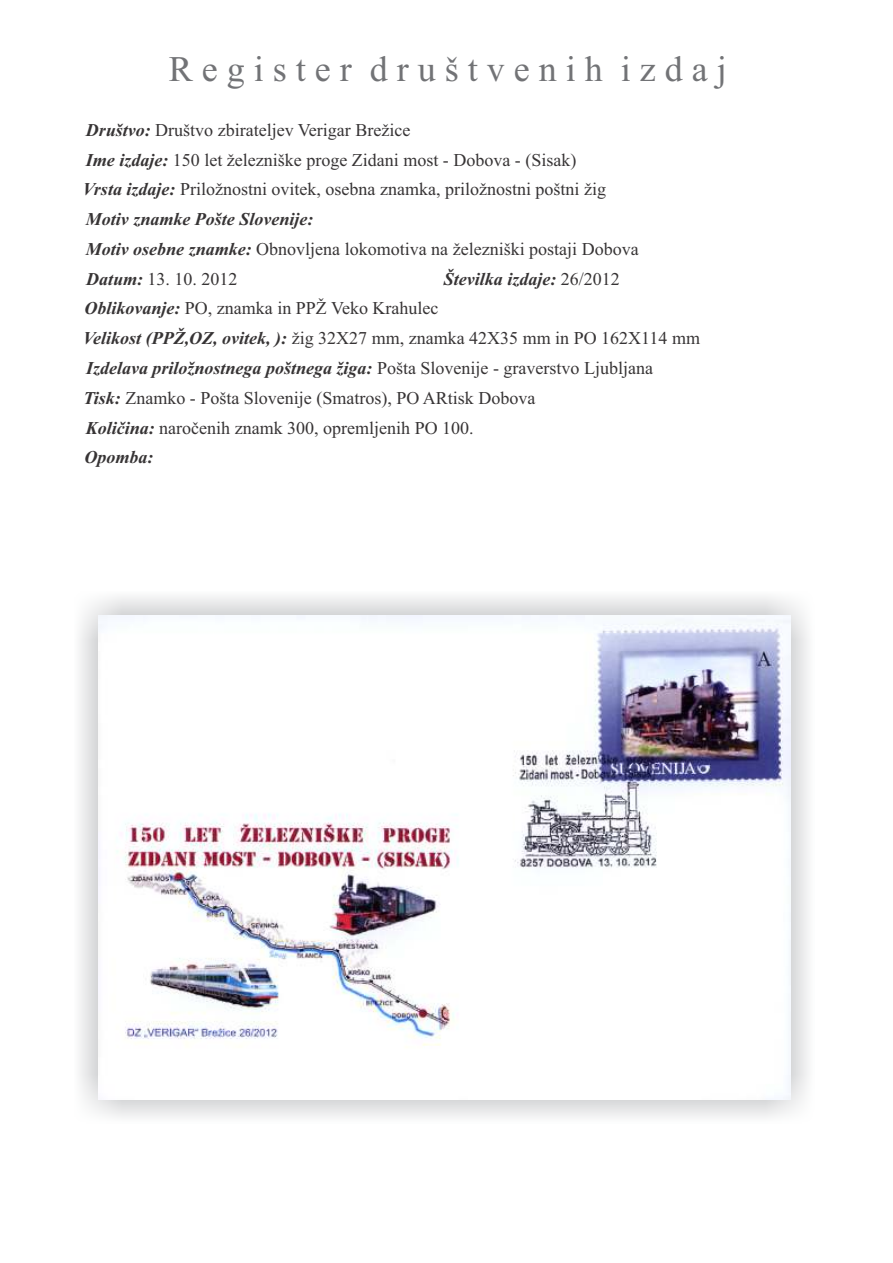
<style>
.page{position:relative;width:893px;height:1263px;background:#fff}
.page>*{position:absolute;margin:0;border:0;box-sizing:border-box;transform-origin:0 0}
.t1{font:36px "Times New Roman";color:#727376}
.t2{font:18px/29.5px "Times New Roman";color:#373435}
.t3{font:italic 700 18px "Times New Roman";color:#373435}
.s1{font-weight:700;font-style:italic}
.s2{font-weight:400;font-style:normal}
</style>
<div class="page">
<img style="left:79px;top:596px;width:730px;height:522px">
<img style="left:98px;top:615px;width:692px;height:484px">
<h1 class="t1" style="left:169px;top:56px;width:559px">R e g i s t e r d r u š t v e n i h i z d a j</h1>
<p class="t2" style="left:83px;top:117px;width:525px"><span class="s1">Društvo:</span> Društvo zbirateljev Verigar Brežice<br><span class="s1">Ime izdaje:</span> 150 let železniške proge Zidani most - Dobova - (Sisak)<br><span class="s1">Vrsta izdaje:</span> Priložnostni ovitek, osebna znamka, priložnostni poštni žig</p>
<p class="t2" style="left:86px;top:206px;width:554px;line-height:30.3px"><span class="s1">Motiv znamke Pošte Slovenije:<br>Motiv osebne znamke:</span> Obnovljena lokomotiva na železniški postaji Dobova</p>
<p class="t2" style="left:86px;top:266px;width:153px"><span class="s1">Datum:</span> 13. 10. 2012</p>
<p class="t3" style="left:444px;top:273px;width:177px">Številka izdaje: <span class="s2">26/2012</span></p>
<p class="t2" style="left:84px;top:295px;width:356px"><span class="s1">Oblikovanje:</span> PO, znamka in PPŽ Veko Krahulec</p>
<p class="t2" style="left:83px;top:325px;width:618px"><span class="s1">Velikost (PPŽ,OZ, ovitek, ):</span> žig 32X27 mm, znamka 42X35 mm in PO 162X114 mm</p>
<p class="t3" style="left:86px;top:362px;width:569px">Izdelava priložnostnega poštnega žiga: <span class="s2">Pošta Slovenije - graverstvo Ljubljana</span></p>
<p class="t2" style="left:84px;top:385px;width:453px"><span class="s1">Tisk:</span> Znamko - Pošta Slovenije (Smatros), PO ARtisk Dobova</p>
<p class="t2" style="left:84px;top:415px;width:391px"><span class="s1">Količina:</span> naročenih znamk 300, opremljenih PO 100.<br><span class="s1">Opomba:</span></p>
</div>
